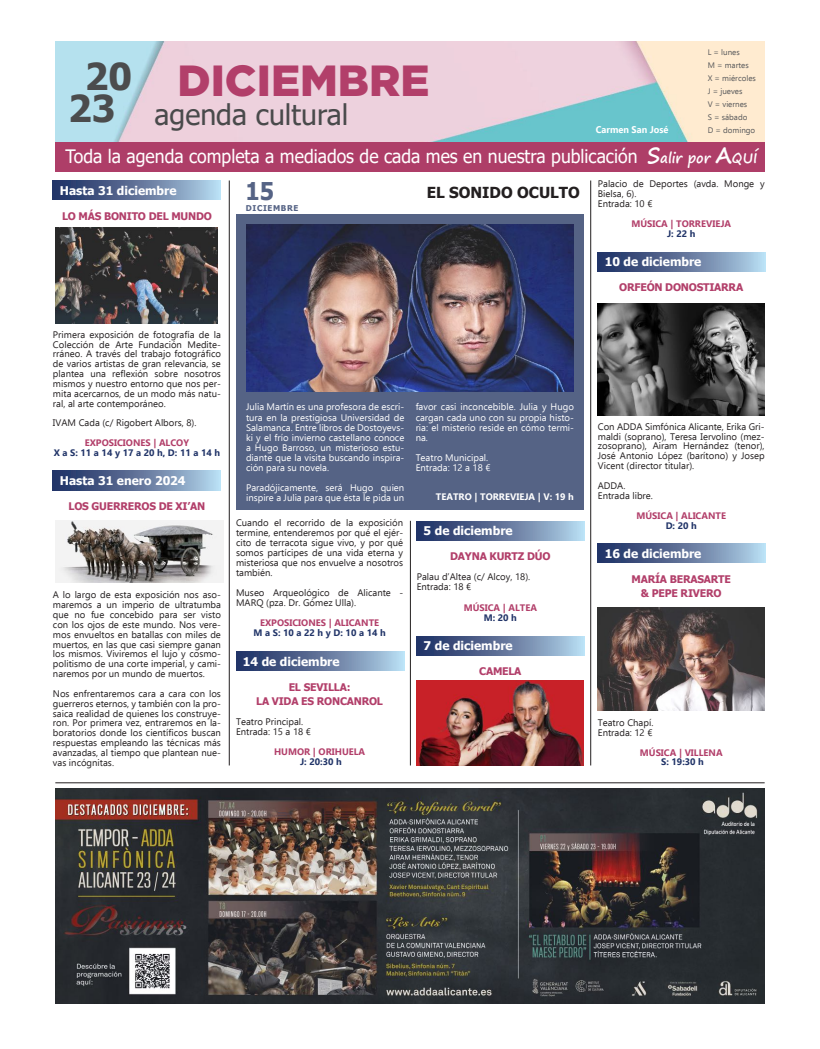
<style>
.page{position:relative;width:820px;height:1049px;background:#fff}
.page>*{position:absolute;margin:0;border:0;box-sizing:border-box;transform-origin:0 0}
.t1{font:900 43.5px "Gotham";color:#b23f6a}
.t2{font:700 37px "Tahoma";color:#4b4c4d}
.t3{font:28.5px "Tahoma";color:#494a4b}
.t4{font:700 24.5px "Tahoma";color:#556385;scale:.91 1}
.t5{font:18.5px "Tahoma";color:#fff;scale:.95 1}
.t6{font:700 15.2px "Tahoma";color:#231f20}
.t7{font:700 12px "Tahoma";color:#fff}
.t8{font:700 10.5px/14.6px "Tahoma";letter-spacing:-.02em;color:#b23f6a;text-align:center}
.t9{font:700 9.7px "Ebrima";color:#fff;scale:.95 1}
.t10{font:9.5px/9.8px "Ebrima";color:#231f20}
.t11{font:9.5px/10px "Ebrima";color:#fff;text-align:justify}
.t12{font:700 9.4px "Ebrima";color:#b23f6a}
.t13{font:700 9.4px "Ebrima";color:#213468}
.t14{font:700 9.4px "Ebrima";color:#fff}
.t15{font:8px/13px "Ebrima";color:#57585a}
.t16{font:700 8px "Tahoma";letter-spacing:.08em;color:#556385}
.s1{font-family:"Segoe Print";font-weight:700;font-size:22px}
.s2{font-family:"Segoe Print";font-weight:700;font-size:14.1px}
.s3{font-family:"Tahoma";font-weight:700;font-size:37px;color:#4b4c4d}
</style>
<div class="page">
<hr style="left:55px;top:782px;width:709px;height:1px;background:#231f20">
<img style="left:55px;top:788px;width:709px;height:215px">
<img style="left:55px;top:42px;width:709px;height:100px">
<div style="left:55px;top:142px;width:709px;height:29px;background:#ae3e68"></div>
<svg style="left:53px;top:181px;width:168px;height:19px;background:#647ba0"></svg>
<svg style="left:53px;top:471px;width:168px;height:19px;background:#647ba0"></svg>
<svg style="left:236px;top:651px;width:168px;height:20px;background:#647ba0"></svg>
<svg style="left:416px;top:521px;width:168px;height:19px;background:#647aa0"></svg>
<svg style="left:416px;top:636px;width:168px;height:19px;background:#647aa0"></svg>
<svg style="left:597px;top:252px;width:168px;height:19px;background:#647aa0"></svg>
<svg style="left:597px;top:544px;width:168px;height:19px;background:#647aa0"></svg>
<hr style="left:229px;top:180px;width:1px;height:585px;background:#231f20">
<hr style="left:410px;top:521px;width:1px;height:244px;background:#231f20">
<hr style="left:590px;top:180px;width:1px;height:585px;background:#231f20">
<div style="left:236px;top:214px;width:347px;height:296px;background:#556385"></div>
<img style="left:246px;top:224px;width:327px;height:167px">
<img style="left:55px;top:227px;width:162px;height:96px">
<img style="left:55px;top:520px;width:168px;height:63px">
<img style="left:416px;top:681px;width:167px;height:84px">
<img style="left:597px;top:303px;width:167px;height:112px">
<img style="left:597px;top:607px;width:167px;height:103px">
<p class="t15" style="left:707px;top:45px;width:50px">L = lunes<br>M = martes<br>X = miércoles<br>J = jueves<br>V = viernes<br>S = sábado<br>D = domingo</p>
<h3 class="t5" style="left:65px;top:144px;width:729px">Toda la agenda completa a mediados de cada mes en nuestra publicación <span class="s1">S</span><span class="s2">alir por</span> <span class="s1">A</span><span class="s2">QUÍ</span></h3>
<p class="t7" style="left:60px;top:182px;width:118px">Hasta 31 diciembre</p>
<p class="t8" style="left:62px;top:209px;width:151px">LO MÁS BONITO DEL MUNDO</p>
<h1 class="t1" style="left:85px;top:55px;width:346px"><span class="s3">20</span> DICIEMBRE</h1>
<h2 class="t2" style="left:68px;top:83px;width:49px">23</h2>
<h3 class="t3" style="left:154px;top:95px;width:195px">agenda cultural</h3>
<p class="t9" style="left:595px;top:122px;width:78px">Carmen San José</p>
<p class="t10" style="left:597px;top:179px;width:168px">Palacio de Deportes (avda. Monge y<br>Bielsa, 6).<br>Entrada: 10 €</p>
<p class="t12" style="left:631px;top:216px;width:101px">MÚSICA | TORREVIEJA</p>
<p class="t13" style="left:666px;top:226px;width:30px">J: 22 h</p>
<p class="t7" style="left:604px;top:253px;width:98px">10 de diciembre</p>
<p class="t8" style="left:619px;top:280px;width:125px">ORFEÓN DONOSTIARRA</p>
<h3 class="t4" style="left:245px;top:174px;width:33px">15</h3>
<h3 class="t6" style="left:426px;top:182px;width:155px">EL SONIDO OCULTO</h3>
<p class="t16" style="left:246px;top:203px;width:54px">DICIEMBRE</p>
<p class="t10" style="left:53px;top:329px;width:169px;text-align:justify">Primera exposición de fotografía de la Colección de Arte Fundación Medite&shy;rráneo. A través del trabajo fotográfico de varios artistas de gran relevancia, se plantea una reflexión sobre nosotros mismos y nuestro entorno que nos per&shy;mita acercarnos, de un modo más natu&shy;ral, al arte contemporáneo.</p>
<p class="t10" style="left:53px;top:418px;width:145px">IVAM Cada (c/ Rigobert Albors, 8).</p>
<p class="t12" style="left:85px;top:435px;width:106px">EXPOSICIONES | ALCOY</p>
<p class="t13" style="left:54px;top:445px;width:168px">X a S: 11 a 14 y 17 a 20 h, D: 11 a 14 h</p>
<p class="t7" style="left:60px;top:472px;width:127px">Hasta 31 enero 2024</p>
<p class="t8" style="left:69px;top:499px;width:138px">LOS GUERREROS DE XI’AN</p>
<p class="t10" style="left:53px;top:590px;width:169px;text-align:justify">A lo largo de esta exposición nos aso&shy;maremos a un imperio de ultratumba que no fue concebido para ser visto con los ojos de este mundo. Nos vere&shy;mos envueltos en batallas con miles de muertos, en las que casi siempre ganan los mismos. Viviremos el lujo y cosmo&shy;politismo de una corte imperial, y cami&shy;naremos por un mundo de muertos.</p>
<p class="t10" style="left:53px;top:688px;width:169px;text-align:justify">Nos enfrentaremos cara a cara con los guerreros eternos, y también con la pro&shy;saica realidad de quienes los construye&shy;ron. Por primera vez, entraremos en la&shy;boratorios donde los científicos buscan respuestas empleando las técnicas más avanzadas, al tiempo que plantean nue&shy;vas incógnitas.</p>
<p class="t11" style="left:246px;top:402px;width:160px">Julia Martín es una profesora de escri&shy;tura en la prestigiosa Universidad de Salamanca. Entre libros de Dostoyevs&shy;ki y el frío invierno castellano conoce a Hugo Barroso, un misterioso estu&shy;diante que la visita buscando inspira&shy;ción para su novela.</p>
<p class="t11" style="left:246px;top:482px;width:160px">Paradójicamente, será Hugo quien inspire a Julia para que ésta le pida un</p>
<p class="t10" style="left:236px;top:517px;width:169px;text-align:justify">Cuando el recorrido de la exposición termine, entenderemos por qué el ejér&shy;cito de terracota sigue vivo, y por qué somos partícipes de una vida eterna y misteriosa que nos envuelve a nosotros también.</p>
<p class="t10" style="left:236px;top:587px;width:169px">Museo Arqueológico de Alicante -<br>MARQ (pza. Dr. Gómez Ulla).</p>
<p class="t12" style="left:260px;top:615px;width:121px">EXPOSICIONES | ALICANTE</p>
<p class="t13" style="left:253px;top:625px;width:134px">M a S: 10 a 22 h y D: 10 a 14 h</p>
<p class="t7" style="left:243px;top:653px;width:98px">14 de diciembre</p>
<p class="t8" style="left:256px;top:680px;width:128px">EL SEVILLA:<br>LA VIDA ES RONCANROL</p>
<p class="t10" style="left:236px;top:717px;width:76px">Teatro Principal.<br>Entrada: 15 a 18 €</p>
<p class="t12" style="left:274px;top:745px;width:93px">HUMOR | ORIHUELA</p>
<p class="t13" style="left:300px;top:755px;width:43px">J: 20:30 h</p>
<p class="t11" style="left:415px;top:402px;width:160px">favor casi inconcebible. Julia y Hugo cargan cada uno con su propia histo&shy;ria: el misterio reside en cómo termi&shy;na.</p>
<p class="t11" style="left:415px;top:452px;width:76px">Teatro Municipal.<br>Entrada: 12 a 18 €</p>
<p class="t14" style="left:436px;top:489px;width:139px">TEATRO | TORREVIEJA | V: 19 h</p>
<p class="t7" style="left:423px;top:522px;width:90px">5 de diciembre</p>
<p class="t8" style="left:450px;top:550px;width:102px">DAYNA KURTZ DÚO</p>
<p class="t10" style="left:416px;top:572px;width:115px">Palau d’Altea (c/ Alcoy, 18).<br>Entrada: 18 €</p>
<p class="t12" style="left:463px;top:600px;width:75px">MÚSICA | ALTEA</p>
<p class="t13" style="left:483px;top:610px;width:35px">M: 20 h</p>
<p class="t7" style="left:423px;top:637px;width:90px">7 de diciembre</p>
<p class="t8" style="left:479px;top:664px;width:44px">CAMELA</p>
<p class="t10" style="left:597px;top:421px;width:168px;text-align:justify">Con ADDA Simfónica Alicante, Erika Gri&shy;maldi (soprano), Teresa Iervolino (mez&shy;zosoprano), Airam Hernández (tenor), José Antonio López (barítono) y Josep Vicent (director titular).</p>
<p class="t10" style="left:597px;top:480px;width:57px">ADDA.<br>Entrada libre.</p>
<p class="t12" style="left:636px;top:508px;width:91px">MÚSICA | ALICANTE</p>
<p class="t13" style="left:665px;top:518px;width:33px">D: 20 h</p>
<p class="t7" style="left:604px;top:545px;width:98px">16 de diciembre</p>
<p class="t8" style="left:631px;top:572px;width:101px">MARÍA BERASARTE &amp; PEPE RIVERO</p>
<p class="t10" style="left:597px;top:717px;width:57px">Teatro Chapí.<br>Entrada: 12 €</p>
<p class="t12" style="left:639px;top:745px;width:84px">MÚSICA | VILLENA</p>
<p class="t13" style="left:660px;top:755px;width:44px">S: 19:30 h</p>
</div>
